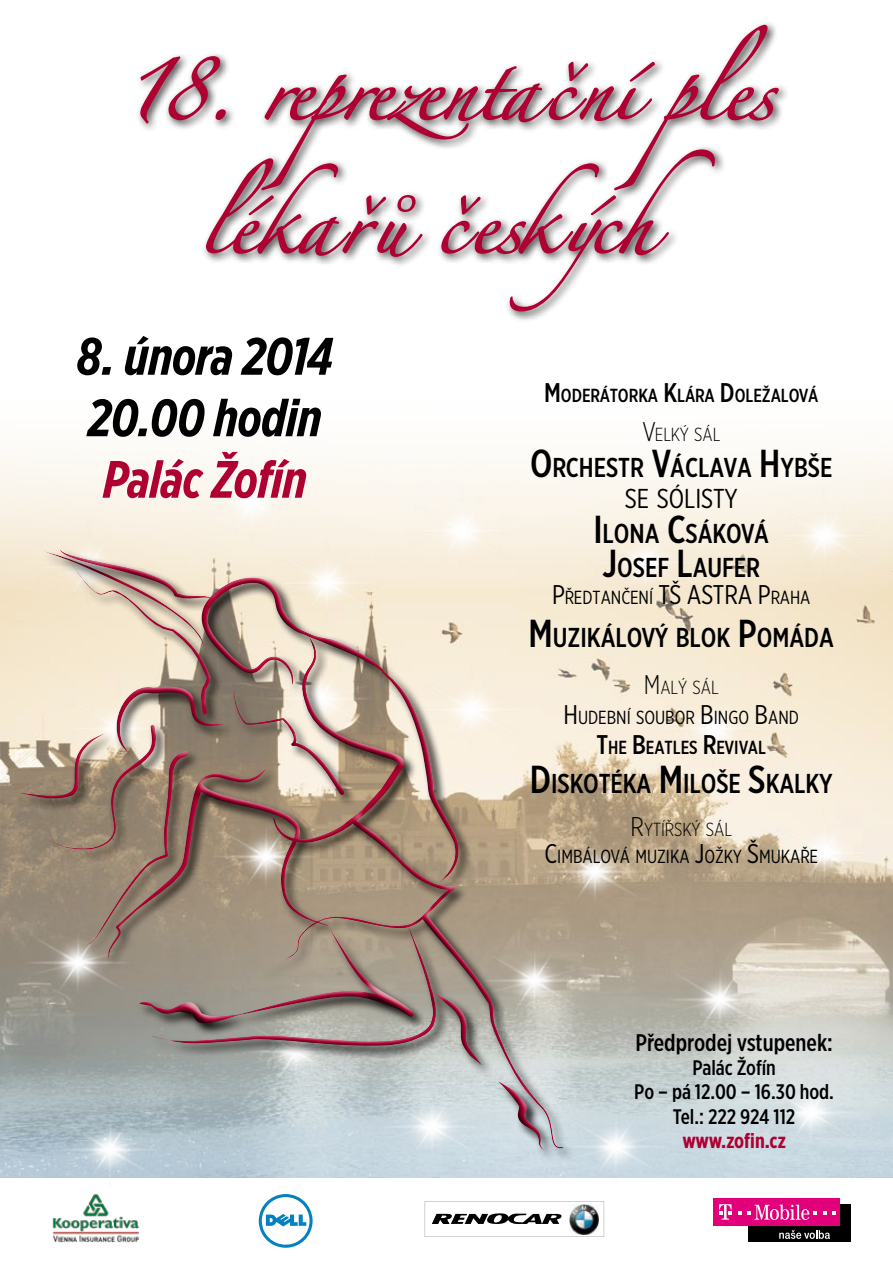
<style>
.page{position:relative;width:893px;height:1263px;background:#fff}
.page>*{position:absolute;margin:0;border:0;box-sizing:border-box;transform-origin:0 0}
.t1{font:55.5px "Zapfino";letter-spacing:-.02em;color:#af0032}
.t2{font:italic 700 52.5px/61.5px "Gotham X Narrow";letter-spacing:-.01em;color:#000}
.t3{font:italic 700 52.5px "Gotham X Narrow";letter-spacing:-.015em;color:#af0032}
.t4{font:500 27.3px/31.5px "Gotham X Narrow";color:#000;text-align:center}
.t5{font:500 24px "Gotham X Narrow";color:#000}
.t6{font:500 21px/24px "Gotham X Narrow";color:#000;text-align:center}
.t7{font:700 21px "Gotham X Narrow";letter-spacing:-.01em;color:#af0032}
.t8{font:18.9px/30px "Gotham X Narrow";color:#000;text-align:center}
.t9{font:500 18.9px/38.7px "Gotham X Narrow";color:#000;text-align:center}
.s1{font-size:27px}
.s2{font-weight:300;font-size:27px}
.s3{font-weight:300}
.s4{font-size:39px}
.s5{font-weight:400}
.s6{font-weight:500;font-size:27px}
.s7{font-weight:500}
</style>
<div class="page">
<img style="left:0;top:455px;width:893px;height:722px">
<svg style="left:140px;top:24px;width:640px;height:288px"></svg>
<div style="left:32px;top:522px;width:112px;height:25px;background:#f7eede"></div>
<img style="left:196px;top:457px;width:112px;height:89px">
<img style="left:271px;top:538px;width:111px;height:9px">
<img style="left:405px;top:486px;width:112px;height:61px">
<img style="left:768px;top:491px;width:112px;height:89px">
<img style="left:589px;top:518px;width:112px;height:89px">
<img style="left:657px;top:683px;width:112px;height:90px">
<img style="left:768px;top:807px;width:112px;height:89px">
<img style="left:574px;top:827px;width:76px;height:89px">
<img style="left:574px;top:935px;width:16px;height:89px">
<img style="left:664px;top:955px;width:112px;height:89px">
<img style="left:754px;top:1068px;width:112px;height:89px">
<img style="left:560px;top:1102px;width:112px;height:76px">
<img style="left:376px;top:1161px;width:111px;height:10px">
<img style="left:54px;top:1161px;width:112px;height:17px">
<svg style="left:18px;top:547px;width:556px;height:614px;background:#cecfc9"></svg>
<div style="left:11px;top:548px;width:557px;height:608px;background:#000;opacity:.75"></div>
<img style="left:52px;top:1193px;width:87px;height:50px">
<svg style="left:259px;top:1194px;width:54px;height:54px"></svg>
<svg style="left:425px;top:1201px;width:179px;height:36px"></svg>
<img style="left:569px;top:1205px;width:29px;height:29px">
<div style="left:748px;top:1204px;width:103px;height:37px;background:#000"></div>
<div style="left:713px;top:1198px;width:126px;height:27px;background:#e2007a"></div>
<svg style="left:719px;top:1204px;width:13px;height:16px"></svg>
<svg style="left:748px;top:1204px;width:68px;height:16px"></svg>
<svg style="left:779px;top:1230px;width:51px;height:9px"></svg>
<h1 class="t1" style="left:126px;top:67px;width:650px">18. reprezentační ples</h1>
<h1 class="t1" style="left:200px;top:200px;width:515px">lékařů českých</h1>
<h2 class="t2" style="left:76px;top:325px;width:258px">8. února 2014<br>20.00 hodin</h2>
<h2 class="t3" style="left:103px;top:447px;width:206px">Palác Žofín</h2>
<p class="t9" style="left:544px;top:376px;width:276px"><span class="s1">M</span>ODERÁTORKA <span class="s1">K</span>LÁRA <span class="s1">D</span>OLEŽALOVÁ<br><span class="s2">V</span><span class="s3">ELKÝ SÁL</span></p>
<h3 class="t4" style="left:530px;top:451px;width:304px"><span class="s4">O</span>RCHESTR <span class="s4">V</span>ÁCLAVA <span class="s4">H</span>YBŠE<br><span class="s5">SE SÓLISTY</span></h3>
<h3 class="t4" style="left:593px;top:516px;width:177px;line-height:34.5px"><span class="s4">I</span>LONA <span class="s4">C</span>SÁKOVÁ<br><span class="s4">J</span>OSEF <span class="s4">L</span>AUFER</h3>
<p class="t8" style="left:552px;top:582px;width:260px"><span class="s1">P</span>ŘEDTANČENÍ <span class="s1">TŠ ASTRA P</span>RAHA</p>
<h3 class="t4" style="left:529px;top:622px;width:307px"><span class="s4">M</span>UZIKÁLOVÝ BLOK <span class="s4">P</span>OMÁDA</h3>
<p class="t8" style="left:563px;top:672px;width:237px"><span class="s2">M</span><span class="s3">ALÝ SÁL<br></span><span class="s1">H</span> UDEBNÍ SOUBOR <span class="s1">B</span>INGO <span class="s1">B</span>AND<br><span class="s6">T</span><span class="s7">HE</span> <span class="s6">B</span><span class="s7">EATLES</span> <span class="s6">R</span><span class="s7">EVIVAL</span></p>
<h3 class="t4" style="left:530px;top:767px;width:304px"><span class="s4">D</span>ISKOTÉKA <span class="s4">M</span>ILOŠE <span class="s4">S</span>KALKY</h3>
<p class="t8" style="left:544px;top:815px;width:275px;line-height:27px"><span class="s2">R</span><span class="s3">YTÍŘSKÝ SÁL<br></span><span class="s1">C</span>IMBÁLOVÁ MUZIKA <span class="s1">J</span>OŽKY <span class="s1">Š</span>MUKAŘE</p>
<p class="t5" style="left:635px;top:1028px;width:199px">Předprodej vstupenek:</p>
<p class="t6" style="left:634px;top:1056px;width:201px">Palác Žofín<br>Po – pá 12.00 – 16.30 hod.<br>Tel.: 222 924 112</p>
<p class="t7" style="left:682px;top:1127px;width:105px">www.zofin.cz</p>
</div>
